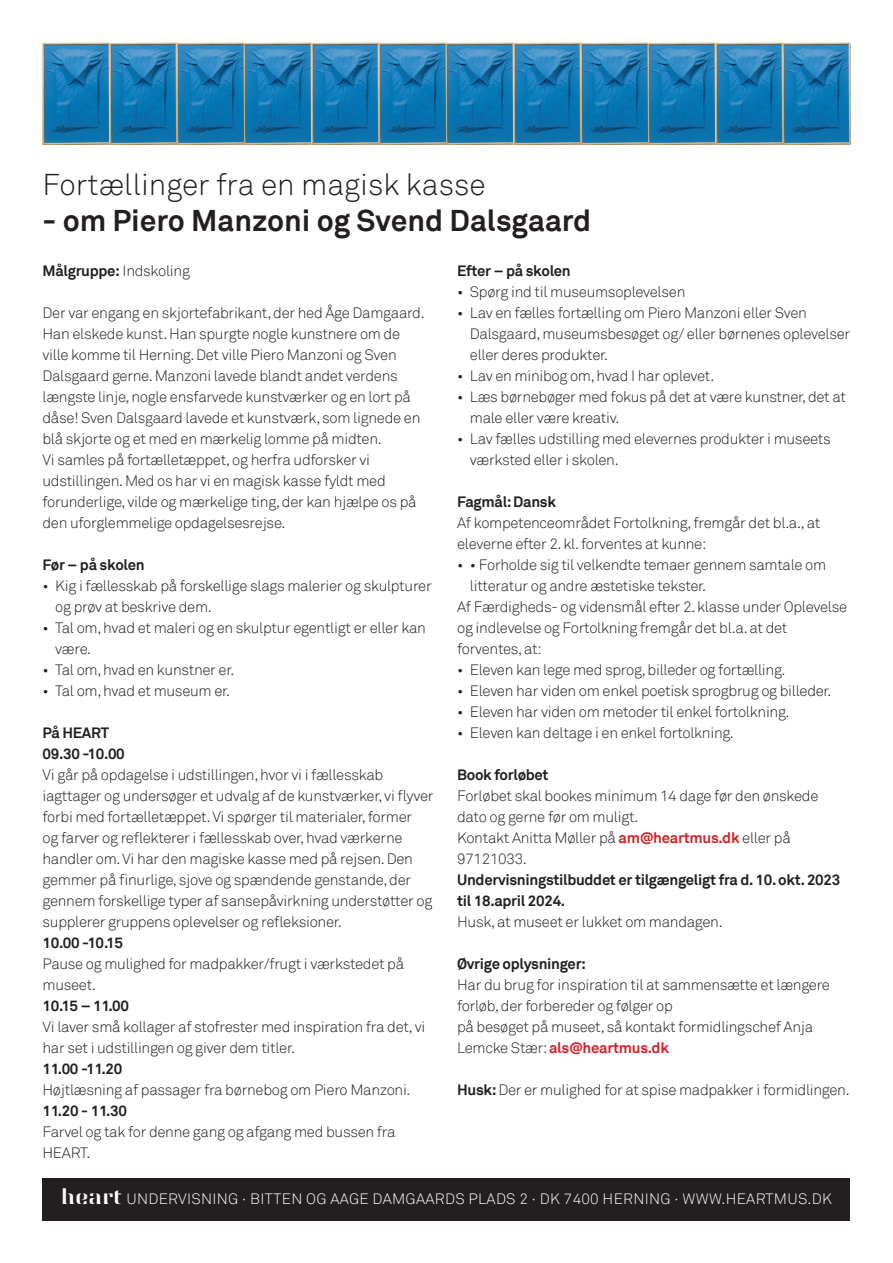
<style>
.page{position:relative;width:893px;height:1263px;background:#fff}
.page>*{position:absolute;margin:0;border:0;box-sizing:border-box;transform-origin:0 0}
.t1{font:700 30px "Akkurat";color:#231f20}
.t2{font:300 30px "Akkurat";color:#231f20}
.Brød{font:300 15px/21px "Akkurat";letter-spacing:-.02em;color:#231f20}
.BrødOver{font:300 15px/21px "Akkurat";letter-spacing:-.02em;color:#231f20}
.BrødOver-2{font:700 15px/21px "Akkurat";letter-spacing:-.02em;color:#231f20}
.t3{font:300 15px "Akkurat";letter-spacing:.02em;color:#fff}
.Brød-2{font:700 15px "Akkurat";letter-spacing:-.02em;color:#231f20}
.s1{font-weight:300}
.s2{font-weight:700;color:#d1232a}
.s3{font-weight:700}
.s4{font-family:"Heart";font-weight:400;font-size:21px}
</style>
<div class="page">
<img style="left:43px;top:43px;width:67px;height:101px">
<svg style="left:110px;top:43px;width:67px;height:101px;background:#227bae"></svg>
<svg style="left:177px;top:43px;width:67px;height:101px;background:#207aaf"></svg>
<svg style="left:244px;top:43px;width:68px;height:101px;background:#237baf"></svg>
<svg style="left:312px;top:43px;width:67px;height:101px;background:#227bae"></svg>
<svg style="left:379px;top:43px;width:67px;height:101px;background:#207aaf"></svg>
<svg style="left:446px;top:43px;width:68px;height:101px;background:#237baf"></svg>
<svg style="left:514px;top:43px;width:67px;height:101px;background:#227bae"></svg>
<svg style="left:581px;top:43px;width:67px;height:101px;background:#207aaf"></svg>
<svg style="left:648px;top:43px;width:68px;height:101px;background:#237baf"></svg>
<svg style="left:716px;top:43px;width:67px;height:101px;background:#227bae"></svg>
<svg style="left:783px;top:43px;width:67px;height:101px;background:#227bae"></svg>
<div style="left:43px;top:1178px;width:807px;height:42px;background:#231f20"></div>
<p class="t2" style="left:43px;top:167px;width:445px">Fortællinger fra en magisk kasse</p>
<p class="t1" style="left:43px;top:202px;width:550px">- om Piero Manzoni og Svend Dalsgaard</p>
<p class="Brød-2" style="left:43px;top:261px;width:149px">Målgruppe: <span class="s1">Indskoling</span></p>
<p class="Brød" style="left:43px;top:303px;width:384px">Der var engang en skjortefabrikant, der hed Åge Damgaard.<br>Han elskede kunst. Han spurgte nogle kunstnere om de ville komme til Herning. Det ville Piero Manzoni og Sven Dalsgaard gerne. Manzoni lavede blandt andet verdens længste linje, nogle ensfarvede kunstværker og en lort på dåse! Sven Dalsgaard lavede et kunstværk, som lignede en blå skjorte og et med en mærkelig lomme på midten.</p>
<p class="Brød" style="left:43px;top:450px;width:376px">Vi samles på fortælletæppet, og herfra udforsker vi udstillingen. Med os har vi en magisk kasse fyldt med forunderlige, vilde og mærkelige ting, der kan hjælpe os på den uforglemmelige opdagelsesrejse.</p>
<p class="BrødOver-2" style="left:43px;top:554px;width:104px">Før – på skolen</p>
<p class="Brød" style="left:55px;top:576px;width:378px;text-indent:-13px">• Kig i fællesskab på forskellige slags malerier og skulpturer og prøv at beskrive dem.</p>
<p class="Brød" style="left:55px;top:618px;width:372px;text-indent:-13px">• Tal om, hvad et maleri og en skulptur egentligt er eller kan være.</p>
<p class="Brød" style="left:43px;top:660px;width:193px">• Tal om, hvad en kunstner er.</p>
<p class="Brød" style="left:43px;top:681px;width:189px">• Tal om, hvad et museum er.</p>
<p class="BrødOver-2" style="left:43px;top:722px;width:68px">På HEART</p>
<p class="BrødOver-2" style="left:43px;top:743px;width:84px">09.30 -10.00</p>
<p class="Brød" style="left:43px;top:765px;width:392px">Vi går på opdagelse i udstillingen, hvor vi i fællesskab iagttager og undersøger et udvalg af de kunstværker, vi flyver forbi med fortælletæppet. Vi spørger til materialer, former<br>og farver og reflekterer i fællesskab over, hvad værkerne handler om. Vi har den magiske kasse med på rejsen. Den gemmer på finurlige, sjove og spændende genstande, der gennem forskellige typer af sansepåvirkning understøtter og supplerer gruppens oplevelser og refleksioner.</p>
<p class="Brød-2" style="left:43px;top:933px;width:82px">10.00 -10.15</p>
<p class="Brød" style="left:43px;top:954px;width:363px">Pause og mulighed for madpakker/frugt i værkstedet på museet.</p>
<p class="Brød-2" style="left:43px;top:996px;width:88px">10.15 – 11.00</p>
<p class="Brød" style="left:43px;top:1017px;width:384px">Vi laver små kollager af stofrester med inspiration fra det, vi har set i udstillingen og giver dem titler.</p>
<p class="Brød-2" style="left:43px;top:1059px;width:81px">11.00 -11.20</p>
<p class="Brød" style="left:43px;top:1080px;width:370px">Højtlæsning af passager fra børnebog om Piero Manzoni.</p>
<p class="Brød-2" style="left:43px;top:1101px;width:86px">11.20 - 11.30</p>
<p class="Brød" style="left:43px;top:1122px;width:355px">Farvel og tak for denne gang og afgang med bussen fra<br>HEART.</p>
<p class="BrødOver-2" style="left:457px;top:260px;width:115px">Efter – på skolen</p>
<p class="Brød" style="left:457px;top:282px;width:230px">• Spørg ind til museumsoplevelsen</p>
<p class="Brød" style="left:470px;top:303px;width:382px;text-indent:-13px">• Lav en fælles fortælling om Piero Manzoni eller Sven<br>Dalsgaard, museumsbesøget og/ eller børnenes oplevelser eller deres produkter.</p>
<p class="Brød" style="left:457px;top:366px;width:259px">• Lav en minibog om, hvad I har oplevet.</p>
<p class="Brød" style="left:470px;top:387px;width:378px;text-indent:-13px">• Læs børnebøger med fokus på det at være kunstner, det at male eller være kreativ.</p>
<p class="Brød" style="left:470px;top:429px;width:362px;text-indent:-13px">• Lav fælles udstilling med elevernes produkter i museets værksted eller i skolen.</p>
<p class="BrødOver-2" style="left:457px;top:491px;width:101px">Fagmål: Dansk</p>
<p class="Brød" style="left:457px;top:513px;width:365px">Af kompetenceområdet Fortolkning, fremgår det bl.a., at</p>
<p class="Brød" style="left:457px;top:534px;width:251px">eleverne efter 2. kl. forventes at kunne:</p>
<p class="Brød" style="left:470px;top:555px;width:358px;text-indent:-13px">• • Forholde sig til velkendte temaer gennem samtale om litteratur og andre æstetiske tekster.</p>
<p class="Brød" style="left:457px;top:597px;width:392px">Af Færdigheds- og vidensmål efter 2. klasse under Oplevelse og indlevelse og Fortolkning fremgår det bl.a. at det forventes, at:</p>
<p class="Brød" style="left:457px;top:660px;width:330px">• Eleven kan lege med sprog, billeder og fortælling.</p>
<p class="Brød" style="left:457px;top:681px;width:376px">• Eleven har viden om enkel poetisk sprogbrug og billeder.</p>
<p class="Brød" style="left:457px;top:702px;width:334px">• Eleven har viden om metoder til enkel fortolkning.</p>
<p class="Brød" style="left:457px;top:723px;width:278px">• Eleven kan deltage i en enkel fortolkning.</p>
<p class="BrødOver-2" style="left:457px;top:764px;width:93px">Book forløbet</p>
<p class="Brød" style="left:457px;top:786px;width:363px">Forløbet skal bookes minimum 14 dage før den ønskede dato og gerne før om muligt.<br>Kontakt Anitta Møller på <span class="s2">am@heartmus.dk</span> eller på 97121033.</p>
<p class="BrødOver-2" style="left:457px;top:869px;width:385px">Undervisningstilbuddet er tilgængeligt fra d. 10. okt. 2023 til 18.april 2024.</p>
<p class="BrødOver" style="left:457px;top:912px;width:267px">Husk, at museet er lukket om mandagen.</p>
<p class="BrødOver-2" style="left:457px;top:953px;width:130px">Øvrige oplysninger:</p>
<p class="BrødOver" style="left:457px;top:975px;width:374px">Har du brug for inspiration til at sammensætte et længere forløb, der forbereder og følger op</p>
<p class="BrødOver" style="left:457px;top:1017px;width:358px">på besøget på museet, så kontakt formidlingschef Anja<br>Lemcke Stær: <span class="s2">als@heartmus.dk</span></p>
<p class="BrødOver" style="left:457px;top:1080px;width:394px"><span class="s3">Husk:</span> Der er mulighed for at spise madpakker i formidlingen.</p>
<p class="t3" style="left:61px;top:1190px;width:772px"><span class="s4">heart</span> UNDERVISNING · BITTEN OG AAGE DAMGAARDS PLADS 2 · DK 7400 HERNING · WWW.HEARTMUS.DK</p>
</div>
